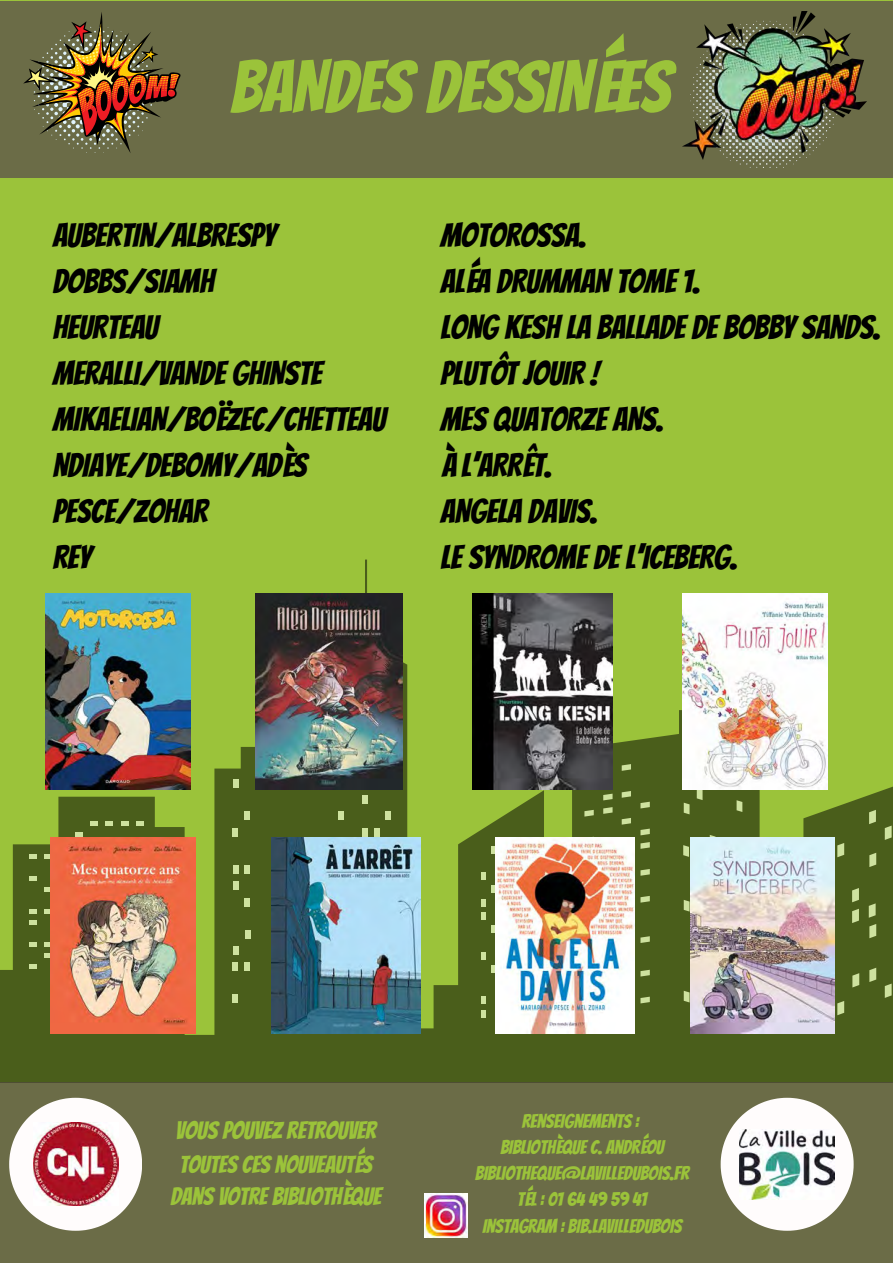
<style>
.page{position:relative;width:893px;height:1264px;background:#fff}
.page>*{position:absolute;margin:0;border:0;box-sizing:border-box;transform-origin:0 0}
.t1{font:71.85px "Bangers";color:#9bc33a}
.t2{font:33px "Bangers";color:#000}
.t3{font:24.45px "Bangers";color:#9bc33a}
.t4{font:24px "Bangers";color:#9bc33a}
.t5{font:19.2px "Bangers";color:#9bc33a}
</style>
<div class="page">
<div style="left:0;top:0;width:892px;height:1262px;background:#9bc33a"></div>
<div style="left:0;top:1081px;width:892px;height:181px;background:#6b6c47"></div>
<img style="left:424px;top:1193px;width:43px;height:44px">
<svg style="left:720px;top:1097px;width:133px;height:133px"></svg>
<img style="left:739px;top:1129px;width:95px;height:69px">
<svg style="left:9px;top:1097px;width:133px;height:133px"></svg>
<img style="left:34px;top:1122px;width:84px;height:83px">
<div style="left:0;top:1px;width:892px;height:177px;background:#6b6c47"></div>
<svg style="left:23px;top:12px;width:158px;height:141px"></svg>
<svg style="left:0;top:559px;width:892px;height:523px;fill:#4a5e1b"></svg>
<svg style="left:29px;top:854px;width:7px;height:5px"></svg>
<div style="left:44px;top:854px;width:8px;height:5px;background:#cee29f"></div>
<svg style="left:75px;top:832px;width:7px;height:5px"></svg>
<div style="left:90px;top:821px;width:8px;height:5px;background:#cee29f"></div>
<div style="left:105px;top:821px;width:8px;height:5px;background:#cee29f"></div>
<svg style="left:121px;top:821px;width:7px;height:5px"></svg>
<svg style="left:29px;top:909px;width:7px;height:5px"></svg>
<div style="left:44px;top:909px;width:8px;height:5px;background:#cee29f"></div>
<div style="left:44px;top:887px;width:8px;height:5px;background:#cee29f"></div>
<svg style="left:29px;top:876px;width:7px;height:5px"></svg>
<svg style="left:29px;top:920px;width:7px;height:4px"></svg>
<svg style="left:29px;top:964px;width:7px;height:4px"></svg>
<svg style="left:44px;top:953px;width:6px;height:4px"></svg>
<svg style="left:29px;top:942px;width:7px;height:4px"></svg>
<svg style="left:44px;top:942px;width:6px;height:4px"></svg>
<div style="left:385px;top:811px;width:6px;height:9px;background:#cee29f"></div>
<div style="left:374px;top:827px;width:5px;height:9px;background:#cee29f"></div>
<div style="left:362px;top:827px;width:5px;height:9px;background:#cee29f"></div>
<div style="left:362px;top:795px;width:5px;height:9px;background:#cee29f"></div>
<div style="left:338px;top:811px;width:6px;height:9px;background:#cee29f"></div>
<div style="left:244px;top:811px;width:6px;height:9px;background:#cee29f"></div>
<div style="left:233px;top:827px;width:5px;height:9px;background:#cee29f"></div>
<div style="left:233px;top:779px;width:5px;height:9px;background:#cee29f"></div>
<div style="left:245px;top:962px;width:5px;height:8px;background:#cee29f"></div>
<div style="left:245px;top:929px;width:5px;height:9px;background:#cee29f"></div>
<div style="left:245px;top:897px;width:5px;height:9px;background:#cee29f"></div>
<div style="left:245px;top:865px;width:5px;height:9px;background:#cee29f"></div>
<div style="left:233px;top:994px;width:5px;height:9px;background:#cee29f"></div>
<div style="left:233px;top:945px;width:5px;height:9px;background:#cee29f"></div>
<div style="left:233px;top:881px;width:5px;height:9px;background:#cee29f"></div>
<div style="left:233px;top:865px;width:5px;height:9px;background:#cee29f"></div>
<div style="left:233px;top:962px;width:5px;height:8px;background:#cee29f"></div>
<svg style="left:481px;top:952px;width:5px;height:7px"></svg>
<svg style="left:481px;top:912px;width:4px;height:7px"></svg>
<svg style="left:481px;top:899px;width:4px;height:7px"></svg>
<svg style="left:481px;top:872px;width:4px;height:7px"></svg>
<svg style="left:491px;top:965px;width:4px;height:7px"></svg>
<svg style="left:491px;top:925px;width:4px;height:7px"></svg>
<svg style="left:491px;top:885px;width:4px;height:8px"></svg>
<svg style="left:491px;top:846px;width:4px;height:7px"></svg>
<svg style="left:481px;top:1009px;width:4px;height:8px"></svg>
<svg style="left:481px;top:996px;width:4px;height:7px"></svg>
<svg style="left:136px;top:821px;width:7px;height:5px"></svg>
<svg style="left:709px;top:834px;width:6px;height:3px"></svg>
<svg style="left:683px;top:845px;width:6px;height:11px"></svg>
<svg style="left:683px;top:899px;width:6px;height:12px"></svg>
<svg style="left:683px;top:990px;width:6px;height:12px"></svg>
<svg style="left:736px;top:800px;width:6px;height:12px"></svg>
<svg style="left:696px;top:789px;width:6px;height:11px"></svg>
<svg style="left:683px;top:802px;width:6px;height:12px"></svg>
<svg style="left:584px;top:809px;width:9px;height:7px"></svg>
<svg style="left:603px;top:807px;width:9px;height:6px"></svg>
<svg style="left:603px;top:793px;width:9px;height:7px"></svg>
<svg style="left:640px;top:801px;width:9px;height:7px"></svg>
<svg style="left:621px;top:791px;width:10px;height:6px"></svg>
<svg style="left:621px;top:764px;width:10px;height:6px"></svg>
<svg style="left:621px;top:817px;width:10px;height:7px"></svg>
<svg style="left:640px;top:869px;width:9px;height:6px"></svg>
<svg style="left:640px;top:842px;width:9px;height:6px"></svg>
<svg style="left:640px;top:828px;width:9px;height:7px"></svg>
<svg style="left:640px;top:936px;width:9px;height:7px"></svg>
<svg style="left:640px;top:895px;width:9px;height:7px"></svg>
<svg style="left:640px;top:969px;width:9px;height:7px"></svg>
<svg style="left:640px;top:996px;width:9px;height:7px"></svg>
<svg style="left:884px;top:983px;width:7px;height:14px"></svg>
<svg style="left:869px;top:923px;width:7px;height:15px"></svg>
<svg style="left:852px;top:908px;width:6px;height:15px"></svg>
<svg style="left:852px;top:973px;width:7px;height:14px"></svg>
<svg style="left:868px;top:903px;width:7px;height:14px"></svg>
<svg style="left:869px;top:967px;width:7px;height:15px"></svg>
<svg style="left:884px;top:825px;width:7px;height:15px"></svg>
<svg style="left:869px;top:809px;width:6px;height:15px"></svg>
<svg style="left:869px;top:852px;width:7px;height:15px"></svg>
<svg style="left:852px;top:888px;width:6px;height:14px"></svg>
<svg style="left:837px;top:843px;width:7px;height:14px"></svg>
<svg style="left:837px;top:1000px;width:7px;height:15px"></svg>
<img style="left:682px;top:12px;width:184px;height:156px">
<img style="left:45px;top:593px;width:145px;height:196px">
<img style="left:255px;top:593px;width:148px;height:196px">
<img style="left:682px;top:593px;width:145px;height:196px">
<img style="left:50px;top:837px;width:145px;height:196px">
<img style="left:271px;top:837px;width:149px;height:196px">
<img style="left:496px;top:837px;width:138px;height:196px">
<img style="left:690px;top:837px;width:144px;height:196px">
<img style="left:472px;top:593px;width:140px;height:196px">
<p class="t1" style="left:230px;top:49px;width:441px">BANDES DESSINÉES</p>
<p class="t2" style="left:53px;top:217px;width:224px">AUBERTIN/ALBRESPY</p>
<p class="t2" style="left:53px;top:264px;width:163px">DOBBS/SIAMH</p>
<p class="t2" style="left:53px;top:310px;width:107px">HEURTEAU</p>
<p class="t2" style="left:53px;top:356px;width:270px">MERALLI/VANDE GHINSTE</p>
<p class="t2" style="left:53px;top:402px;width:334px">MIKAELIAN/BOËZEC/CHETTEAU</p>
<p class="t2" style="left:53px;top:448px;width:255px">NDIAYE/DEBOMY/ADÈS</p>
<p class="t2" style="left:53px;top:494px;width:156px">PESCE/ZOHAR</p>
<p class="t2" style="left:53px;top:540px;width:40px">REY</p>
<p class="t2" style="left:440px;top:217px;width:147px">MOTOROSSA.</p>
<p class="t2" style="left:440px;top:264px;width:261px">ALÉA DRUMMAN TOME 1.</p>
<p class="t2" style="left:440px;top:310px;width:441px">LONG KESH LA BALLADE DE BOBBY SANDS.</p>
<p class="t2" style="left:440px;top:356px;width:160px">PLUTÔT JOUIR !</p>
<p class="t2" style="left:440px;top:402px;width:224px">MES QUATORZE ANS.</p>
<p class="t2" style="left:440px;top:448px;width:112px">À L’ARRÊT.</p>
<p class="t2" style="left:440px;top:494px;width:158px">ANGELA DAVIS.</p>
<p class="t2" style="left:440px;top:540px;width:298px">LE SYNDROME DE L’ICEBERG.</p>
<p class="t3" style="left:176px;top:1117px;width:202px">VOUS POUVEZ RETROUVER</p>
<p class="t4" style="left:179px;top:1151px;width:194px">TOUTES CES NOUVEAUTÉS</p>
<p class="t3" style="left:170px;top:1183px;width:212px">DANS VOTRE BIBLIOTHÈQUE</p>
<p class="t5" style="left:521px;top:1110px;width:118px">RENSEIGNEMENTS :</p>
<p class="t5" style="left:500px;top:1137px;width:165px">BIBLIOTHÈQUE C. ANDRÉOU</p>
<p class="t5" style="left:475px;top:1163px;width:215px">BIBLIOTHEQUE@LAVILLEDUBOIS.FR</p>
<p class="t5" style="left:517px;top:1189px;width:131px">TÉL : 01 64 49 59 41</p>
<p class="t5" style="left:482px;top:1215px;width:201px">INSTAGRAM : BIB.LAVILLEDUBOIS</p>
</div>
